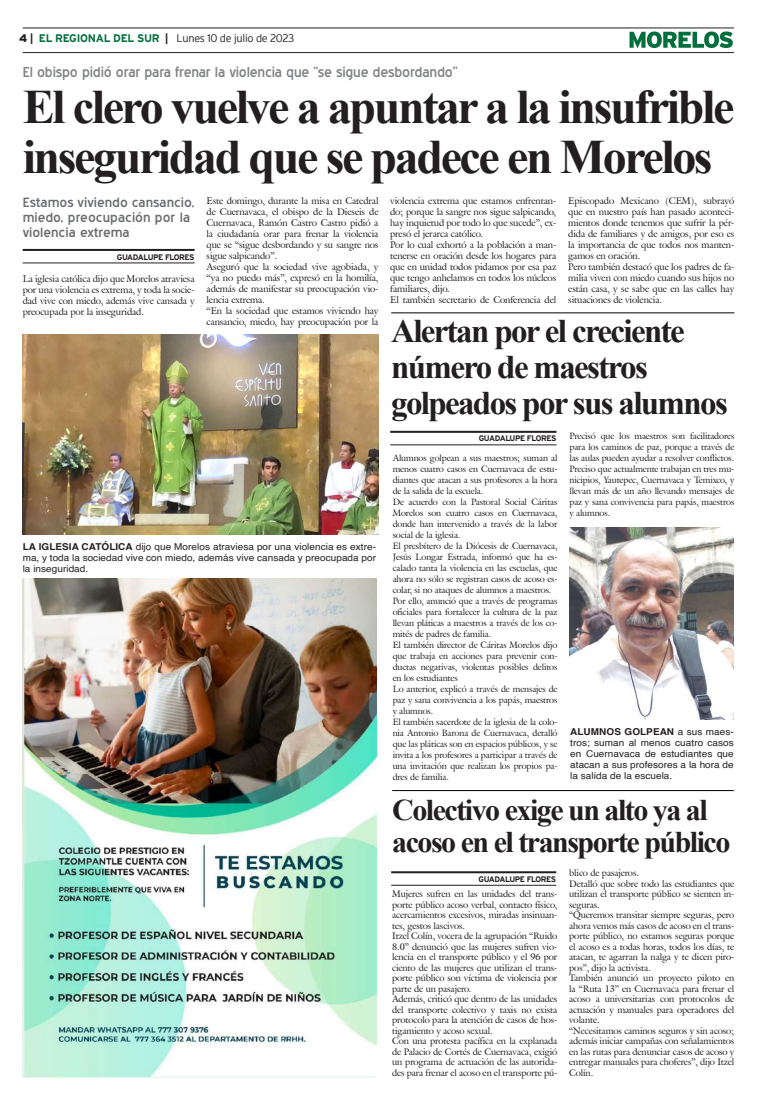
<style>
.page{position:relative;width:757px;height:1106px;background:#fff}
.page>*{position:absolute;margin:0;border:0;box-sizing:border-box;transform-origin:0 0}
.t1{font:700 48px/50px "Times New Roman";letter-spacing:-.05em;color:#231f20}
.t2{font:700 33px/36px "Times New Roman";letter-spacing:-.05em;color:#231f20}
.t3{font:700 30px/32px "Times New Roman";letter-spacing:-.05em;color:#231f20}
.t4{font:14px "Blue Highway";letter-spacing:-.015em;color:#808285;scale:1.05 1}
.t5{font:13px/15px "Blue Highway";color:#6c6d70;scale:1.1 1}
.t6{font:300 11px "Interstate";letter-spacing:-.025em;color:#231f20}
.t7{font:9.5px/11px "Galliard IT Cby BT";letter-spacing:-.01em;color:#231f20}
.t8{font:9.5px/11px "Helvetica";letter-spacing:.005em;color:#231f20;text-align:justify;scale:1.05 1}
.t9{font:9.3px/10.5px "Galliard IT Cby BT";letter-spacing:-.01em;color:#231f20}
.t10{font:9px/11px "Galliard IT Cby BT";letter-spacing:-.01em;color:#231f20}
.t11{font:700 8px "Interstate";letter-spacing:-.05em;color:#231f20}
.s1{font-weight:900}
.s2{font-weight:700}
.s3{font-weight:700;color:#006f3c}
</style>
<div class="page">
<hr style="left:23px;top:28px;width:711px;height:1px;background:#231f20">
<hr style="left:23px;top:52px;width:711px;height:1px;background:#231f20">
<svg style="left:629px;top:31px;width:104px;height:17px"></svg>
<img style="left:23px;top:578px;width:353px;height:499px">
<hr style="left:391px;top:871px;width:165px;height:2px;background:#231f20">
<hr style="left:391px;top:885px;width:165px;height:1px;background:#231f20">
<hr style="left:392px;top:790px;width:342px;height:1px;background:#000">
<hr style="left:390px;top:431px;width:166px;height:2px;background:#231f20">
<hr style="left:390px;top:444px;width:166px;height:1px;background:#231f20">
<hr style="left:391px;top:312px;width:343px;height:1px;background:#000">
<hr style="left:23px;top:249px;width:172px;height:2px;background:#231f20">
<hr style="left:23px;top:262px;width:172px;height:1px;background:#231f20">
<img style="left:23px;top:335px;width:355px;height:200px">
<img style="left:569px;top:527px;width:165px;height:192px">
<p class="t6" style="left:19px;top:32px;width:277px"><span class="s1">4</span> <span class="s2">|</span> <span class="s3">EL REGIONAL DEL SUR</span> <span class="s2">|</span> Lunes 10 de julio de 2023</p>
<h3 class="t4" style="left:23px;top:63px;width:416px">El obispo pidió orar para frenar la violencia que “se sigue desbordando”</h3>
<h1 class="t1" style="left:23px;top:81px;width:713px">El clero vuelve a apuntar a la insufrible inseguridad que se padece en Morelos</h1>
<h3 class="t5" style="left:23px;top:195px;width:158px">Estamos viviendo cansancio, miedo, preocupación por la violencia extrema</h3>
<p class="t11" style="left:117px;top:252px;width:79px">GUADALUPE FLORES</p>
<p class="t7" style="left:390px;top:195px;width:168px">violencia extrema que estamos enfrentan&shy;do; porque la sangre nos sigue salpicando, hay inquietud por todo lo que sucede”, ex&shy;presó el jerarca católico.<br>Por lo cual exhortó a la población a man&shy;tenerse en oración desde los hogares para que en unidad todos pidamos por esa paz que tengo anhelamos en todos los núcleos familiares, dijo.<br>El también secretario de Conferencia del</p>
<p class="t7" style="left:568px;top:195px;width:168px">Episcopado Mexicano (CEM), subrayó que en nuestro país han pasado aconteci&shy;mientos donde tenemos que sufrir la pér&shy;dida de familiares y de amigos, por eso es la importancia de que todos nos manten&shy;gamos en oración.<br>Pero también destacó que los padres de fa&shy;milia viven con miedo cuando sus hijos no están casa, y se sabe que en las calles hay situaciones de violencia.</p>
<p class="t7" style="left:207px;top:195px;width:173px">Este domingo, durante la misa en Catedral de Cuernavaca, el obispo de la Dieseis de Cuernavaca, Ramón Castro Castro pidió a la ciudadanía orar para frenar la violencia que se “sigue desbordando y su sangre nos sigue salpicando”.<br>Aseguró que la sociedad vive agobiada, y “ya no puedo más”, expresó en la homilía, además de manifestar su preocupación vio&shy;lencia extrema.<br>“En la sociedad que estamos viviendo hay cansancio, miedo, hay preocupación por la</p>
<p class="t7" style="left:23px;top:273px;width:173px;text-align:justify">La iglesia católica dijo que Morelos atraviesa por una violencia es extrema, y toda la socie&shy;dad vive con miedo, además vive cansada y preocupada por la inseguridad.</p>
<h2 class="t2" style="left:391px;top:311px;width:338px">Alertan por el creciente número de maestros golpeados por sus alumnos</h2>
<p class="t11" style="left:479px;top:434px;width:79px">GUADALUPE FLORES</p>
<p class="t10" style="left:569px;top:430px;width:166px;text-align:justify">Precisó que los maestros son facilitadores para los caminos de paz, porque a través de las aulas pueden ayudar a resolver conflictos.<br>Preciso que actualmente trabajan en tres mu&shy;nicipios, Yautepec, Cuernavaca y Temixco, y llevan más de un año llevando mensajes de paz y sana convivencia para papás, maestros y alumnos.</p>
<p class="t10" style="left:393px;top:452px;width:166px">Alumnos golpean a sus maestros; suman al menos cuatro casos en Cuernavaca de estu&shy;diantes que atacan a sus profesores a la hora de la salida de la escuela.<br>De acuerdo con la Pastoral Social Cáritas Morelos son cuatro casos en Cuernavaca, donde han intervenido a través de la labor social de la iglesia.<br>El presbítero de la Diócesis de Cuernavaca, Jesús Longar Estrada, informó que ha es&shy;calado tanta la violencia en las escuelas, que ahora no sólo se registran casos de acoso es&shy;colar, si no ataques de alumnos a maestros.<br>Por ello, anunció que a través de programas oficiales para fortalecer la cultura de la paz llevan pláticas a maestros a través de los co&shy;mités de padres de familia.<br>El también director de Cáritas Morelos dijo que trabaja en acciones para prevenir con&shy;ductas negativas, violentas posibles delitos en los estudiantes<br>Lo anterior, explicó a través de mensajes de paz y sana convivencia a los papás, maestros y alumnos.<br>El también sacerdote de la iglesia de la colo&shy;nia Antonio Barona de Cuernavaca, detalló que las pláticas son en espacios públicos, y se invita a los profesores a participar a través de una invitación que realizan los propios pa&shy;dres de familia.</p>
<p class="t8" style="left:23px;top:541px;width:338px"><span class="s2">LA IGLESIA CATÓLICA</span> dijo que Morelos atraviesa por una violencia es extre&shy;ma, y toda la sociedad vive con miedo, además vive cansada y preocupada por la inseguridad.</p>
<p class="t8" style="left:570px;top:726px;width:157px"><span class="s2">ALUMNOS GOLPEAN</span> a sus maes&shy;tros; suman al menos cuatro casos en Cuernavaca de estudiantes que atacan a sus profesores a la hora de la salida de la escuela.</p>
<h3 class="t3" style="left:392px;top:793px;width:340px">Colectivo exige un alto ya al acoso en el transporte público</h3>
<p class="t11" style="left:478px;top:874px;width:79px">GUADALUPE FLORES</p>
<p class="t9" style="left:569px;top:867px;width:167px">blico de pasajeros.<br>Detalló que sobre todo las estudiantes que utilizan el transporte público se sienten in&shy;seguras.<br>“Queremos transitar siempre seguras, pero ahora vemos más casos de acoso en el trans&shy;porte público, no estamos seguras porque el acoso es a todas horas, todos los días, te atacan, te agarran la nalga y te dicen piro&shy;pos”, dijo la activista.<br>También anunció un proyecto piloto en la “Ruta 13” en Cuernavaca para frenar el acoso a universitarias con protocolos de actuación y manuales para operadores del volante.<br>“Necesitamos caminos seguros y sin acoso; además iniciar campañas con señalamientos en las rutas para denunciar casos de acoso y entregar manuales para choferes”, dijo Itzel Colín.</p>
<p class="t9" style="left:392px;top:888px;width:167px">Mujeres sufren en las unidades del trans&shy;porte público acoso verbal, contacto físico, acercamientos excesivos, miradas insinuan&shy;tes, gestos lascivos.<br>Itzel Colín, vocera de la agrupación “Ruido 8.0” denunció que las mujeres sufren vio&shy;lencia en el transporte público y el 96 por ciento de las mujeres que utilizan el trans&shy;porte público son víctima de violencia por parte de un pasajero.<br>Además, criticó que dentro de las unidades del transporte colectivo y taxis no exista protocolo para la atención de casos de hos&shy;tigamiento y acoso sexual.<br>Con una protesta pacífica en la explanada de Palacio de Cortés de Cuernavaca, exigió un programa de actuación de las autorida&shy;des para frenar el acoso en el transporte pú-</p>
</div>
